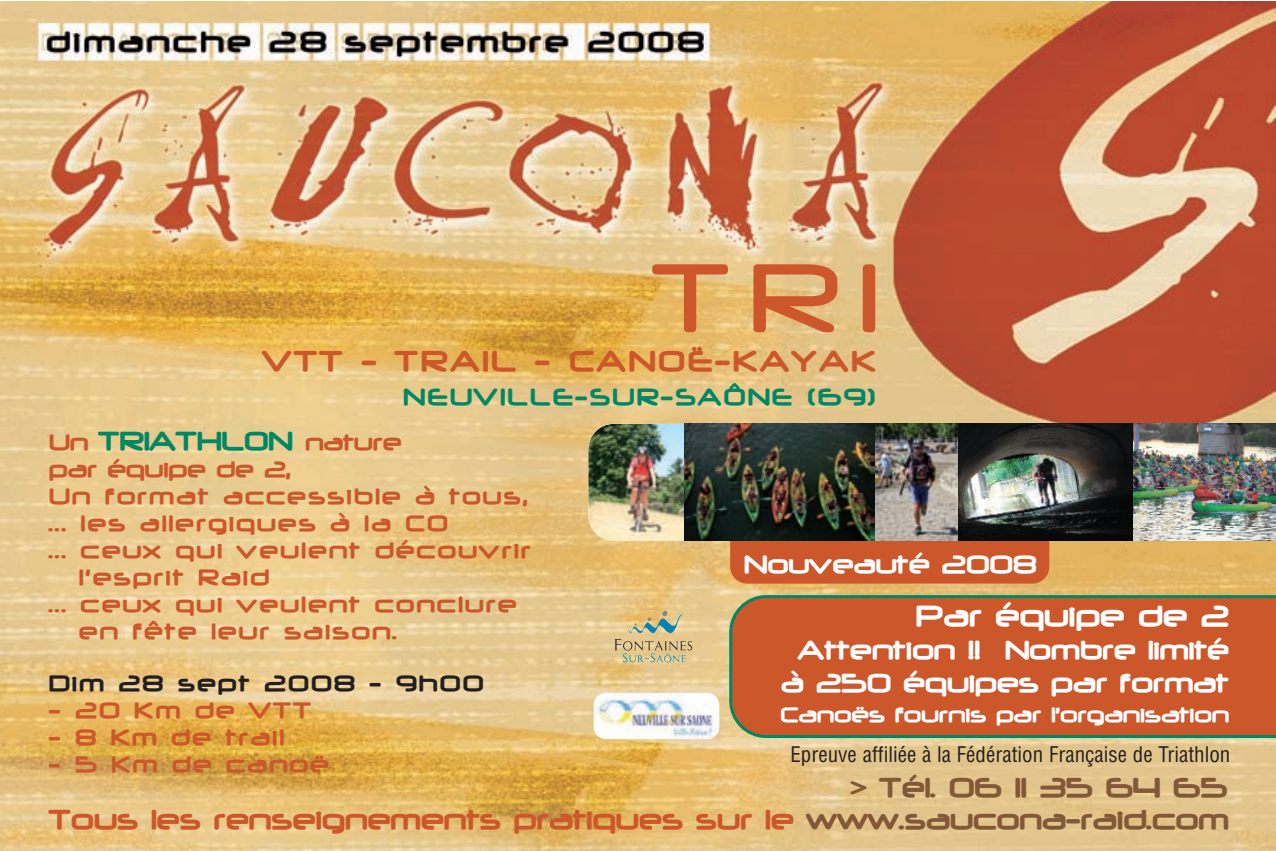
<style>
.page{position:relative;width:1276px;height:851px;background:#fff}
.page>*{position:absolute;margin:0;border:0;box-sizing:border-box;transform-origin:0 0}
.t1{font:500 114px "Neuropol";color:#cb572b}
.t2{font:700 33.6px "Neuropol";color:#fff}
.t3{font:700 33px "Neuropol";letter-spacing:.08em;color:#cb572b}
.t4{font:700 31.5px "Neuropol";color:#cb572b}
.t5{font:700 31.5px "Neuropol";color:#835838}
.t6{font:700 30px/33px "Neuropol";color:#fff;text-align:center}
.t7{font:700 30px "Neuropol";color:#008763}
.t8{font:700 28.8px "Neuropol";color:#fff}
.t9{font:700 27px "Neuropol";letter-spacing:.08em;color:#008763}
.t10{font:700 25.5px "Neuropol";letter-spacing:.08em;color:#cb572b}
.t11{font:700 25.5px "Neuropol";letter-spacing:.08em;color:#231f20}
.t12{font:700 25.5px "Neuropol";color:#cb572b}
.t13{font:700 24px "Neuropol";color:#fff}
.t14{font:condensed 21px "Helvetica";color:#231f20}
.s1{font-size:25.5px;color:#cb572b}
.s2{color:#835838}
</style>
<div class="page">
<img style="left:0;top:1px;width:1276px;height:849px">
<div style="left:729px;top:595px;width:547px;height:143px;background:#cb572b"></div>
<div style="left:730px;top:453px;width:319px;height:130px;background:#cb572b;border-radius:17px"></div>
<img style="left:588px;top:423px;width:97px;height:117px">
<img style="left:874px;top:423px;width:84px;height:117px">
<img style="left:685px;top:423px;width:189px;height:117px">
<img style="left:958px;top:423px;width:175px;height:117px">
<img style="left:1133px;top:423px;width:143px;height:117px">
<svg style="left:628px;top:610px;width:55px;height:23px"></svg>
<svg style="left:614px;top:639px;width:78px;height:23px;background:#cab88a"></svg>
<img style="left:593px;top:692px;width:126px;height:47px;border-radius:13px">
<h1 class="t1" style="left:651px;top:226px;width:225px">TRI</h1>
<p class="t3" style="left:262px;top:340px;width:614px">VTT - TRAIL - CANOË-KAYAK</p>
<p class="t9" style="left:403px;top:380px;width:473px">NEUVILLE-SUR-SAÔNE (69)</p>
<p class="t7" style="left:48px;top:421px;width:354px"><span class="s1">Un</span> TRIATHLON <span class="s1">nature</span></p>
<p class="t12" style="left:48px;top:453px;width:243px">par équipe de 2,</p>
<p class="t10" style="left:48px;top:480px;width:480px">Un format accessible à tous,</p>
<p class="t10" style="left:48px;top:507px;width:400px">... les allergiques à la CO</p>
<p class="t10" style="left:48px;top:534px;width:483px">... ceux qui veulent découvrir</p>
<p class="t10" style="left:78px;top:561px;width:192px">l'esprit Raid</p>
<p class="t10" style="left:48px;top:588px;width:469px">... ceux qui veulent conclure</p>
<p class="t10" style="left:78px;top:615px;width:320px">en fête leur saison.</p>
<p class="t11" style="left:48px;top:667px;width:436px">Dim 28 sept 2008 - 9h00</p>
<p class="t10" style="left:48px;top:694px;width:264px">- 20 Km de VTT</p>
<p class="t10" style="left:48px;top:721px;width:237px">- 8 Km de trail</p>
<p class="t10" style="left:48px;top:748px;width:281px">- 5 Km de canoë</p>
<p class="t4" style="left:49px;top:799px;width:1181px">Tous les renseignements pratiques sur le <span class="s2">www.saucona-raid.com</span></p>
<p class="t8" style="left:743px;top:545px;width:294px">Nouveauté 2008</p>
<h2 class="t2" style="left:915px;top:595px;width:315px">Par équipe de 2</h2>
<p class="t6" style="left:780px;top:632px;width:450px">Attention !! Nombre limité à 250 équipes par format</p>
<p class="t13" style="left:780px;top:700px;width:450px">Canoës fournis par l'organisation</p>
<p class="t14" style="left:790px;top:745px;width:441px">Epreuve affiliée à la Fédération Française de Triathlon</p>
<p class="t5" style="left:850px;top:767px;width:378px">&gt; Tél. 06 11 35 64 65</p>
</div>
